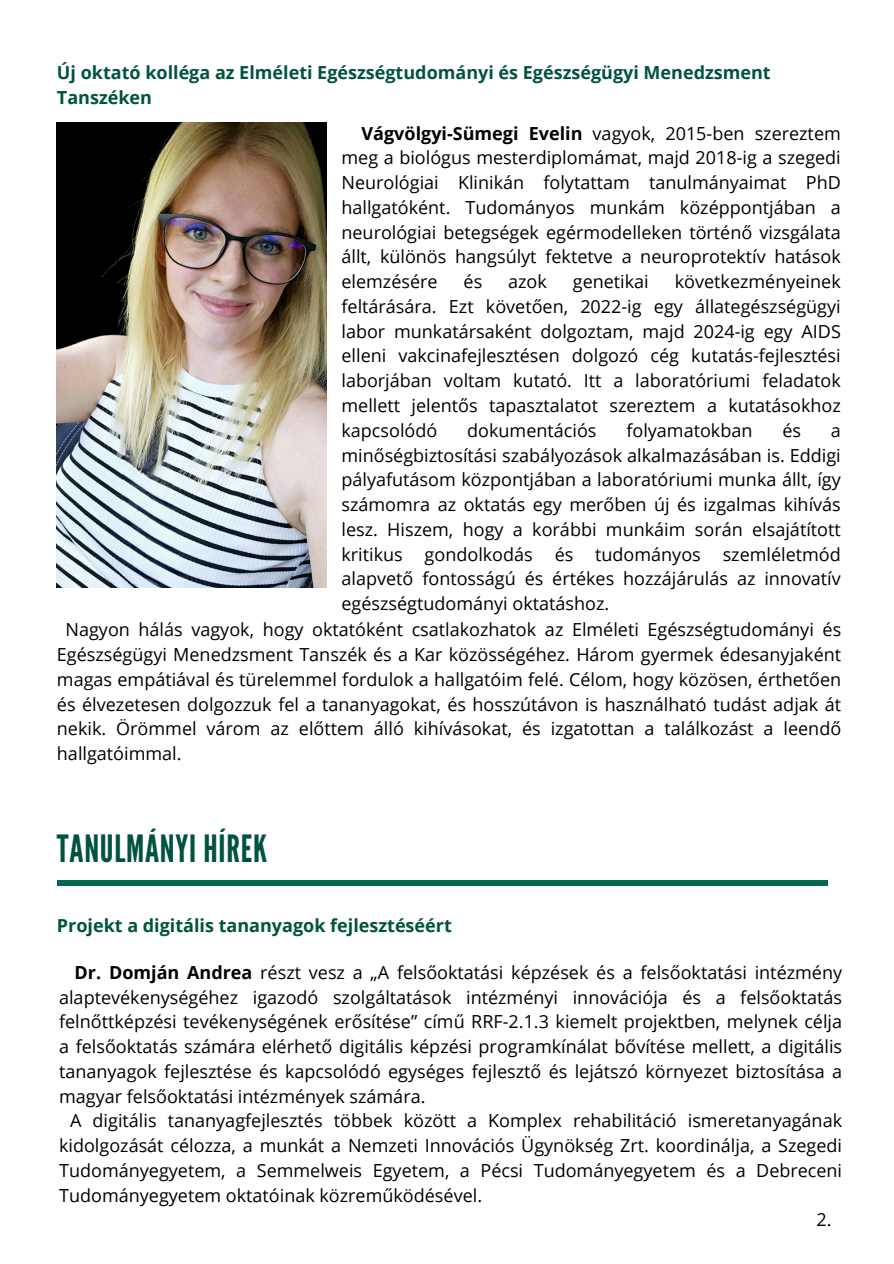
<style>
.page{position:relative;width:894px;height:1264px;background:#fff}
.page>*{position:absolute;margin:0;border:0;box-sizing:border-box;transform-origin:0 0}
.t1{font:37.5px "League Gothic";letter-spacing:.02em;color:#01533f}
.t2{font:18px/24.8px "Open Sans";color:#000;text-align:justify}
.t3{font:700 18px/24.8px "Open Sans";color:#01533f}
.s1{font-weight:700}
</style>
<div class="page">
<img style="left:57px;top:122px;width:269px;height:465px">
<div style="left:57px;top:879px;width:770px;height:6px;background:#006854"></div>
<p class="t3" style="left:57px;top:60px;width:715px">Új oktató kolléga az Elméleti Egészségtudományi és Egészségügyi Menedzsment<br>Tanszéken</p>
<p class="t2" style="left:341px;top:120px;width:501px;text-indent:20px"><span class="s1">Vágvölgyi-Sümegi Evelin</span> vagyok, 2015-ben szereztem meg a biológus mesterdiplomámat, majd 2018-ig a szegedi Neurológiai Klinikán folytattam tanulmányaimat PhD hallgatóként. Tudományos munkám középpontjában a neurológiai betegségek egérmodelleken történő vizsgálata állt, különös hangsúlyt fektetve a neuroprotektív hatások elemzésére</p>
<p class="t2" style="left:341px;top:269px;width:500px;text-indent:333px">következményeinek feltárására. Ezt követően, 2022-ig egy állategészségügyi labor munkatársaként dolgoztam, majd 2024-ig egy AIDS elleni vakcinafejlesztésen dolgozó cég kutatás-fejlesztési laborjában voltam kutató. Itt a laboratóriumi feladatok mellett jelentős tapasztalatot szereztem a kutatásokhoz kapcsolódó</p>
<p class="t2" style="left:463px;top:269px;width:20px">és</p>
<p class="t2" style="left:508px;top:269px;width:40px">azok</p>
<p class="t2" style="left:572px;top:269px;width:77px">genetikai</p>
<p class="t2" style="left:467px;top:417px;width:131px">dokumentációs</p>
<p class="t2" style="left:626px;top:417px;width:128px">folyamatokban</p>
<p class="t2" style="left:782px;top:417px;width:20px">és</p>
<p class="t2" style="left:341px;top:417px;width:501px;text-indent:489px">a minőségbiztosítási szabályozások alkalmazásában is. Eddigi pályafutásom központjában a laboratóriumi munka állt, így számomra az oktatás egy merőben új és izgalmas kihívás lesz. Hiszem, hogy a korábbi munkáim során elsajátított kritikus gondolkodás és tudományos szemléletmód alapvető fontosságú és értékes hozzájárulás az innovatív egészségtudományi oktatáshoz.</p>
<p class="t2" style="left:57px;top:617px;width:785px;text-indent:9px">Nagyon hálás vagyok, hogy oktatóként csatlakozhatok az Elméleti Egészségtudományi és Egészségügyi Menedzsment Tanszék és a Kar közösségéhez. Három gyermek édesanyjaként magas empátiával és türelemmel fordulok a hallgatóim felé. Célom, hogy közösen, érthetően és élvezetesen dolgozzuk fel a tananyagokat, és hosszútávon is használható tudást adjak át nekik. Örömmel várom az előttem álló kihívásokat, és izgatottan a találkozást a leendő hallgatóimmal.</p>
<p class="t1" style="left:57px;top:826px;width:212px">TANULMÁNYI HÍREK</p>
<p class="t3" style="left:57px;top:912px;width:396px">Projekt a digitális tananyagok fejlesztéséért</p>
<h1 class="t2" style="left:59px;top:959px;width:784px;text-indent:16px"><span class="s1">Dr. Domján Andrea</span> részt vesz a „A felsőoktatási képzések és a felsőoktatási intézmény alaptevékenységéhez igazodó szolgáltatások intézményi innovációja és a felsőoktatás felnőttképzési tevékenységének erősítése” című RRF-2.1.3 kiemelt projektben, melynek célja a felsőoktatás számára elérhető digitális képzési programkínálat bővítése mellett, a digitális tananyagok fejlesztése és kapcsolódó egységes fejlesztő és lejátszó környezet biztosítása a magyar felsőoktatási intézmények számára.</h1>
<h2 class="t2" style="left:59px;top:1108px;width:784px;text-indent:11px">A digitális tananyagfejlesztés többek között a Komplex rehabilitáció ismeretanyagának kidolgozását célozza, a munkát a Nemzeti Innovációs Ügynökség Zrt. koordinálja, a Szegedi Tudományegyetem, a Semmelweis Egyetem, a Pécsi Tudományegyetem és a Debreceni Tudományegyetem oktatóinak közreműködésével.</h2>
<h2 class="t2" style="left:816px;top:1207px;width:17px">2.</h2>
</div>
